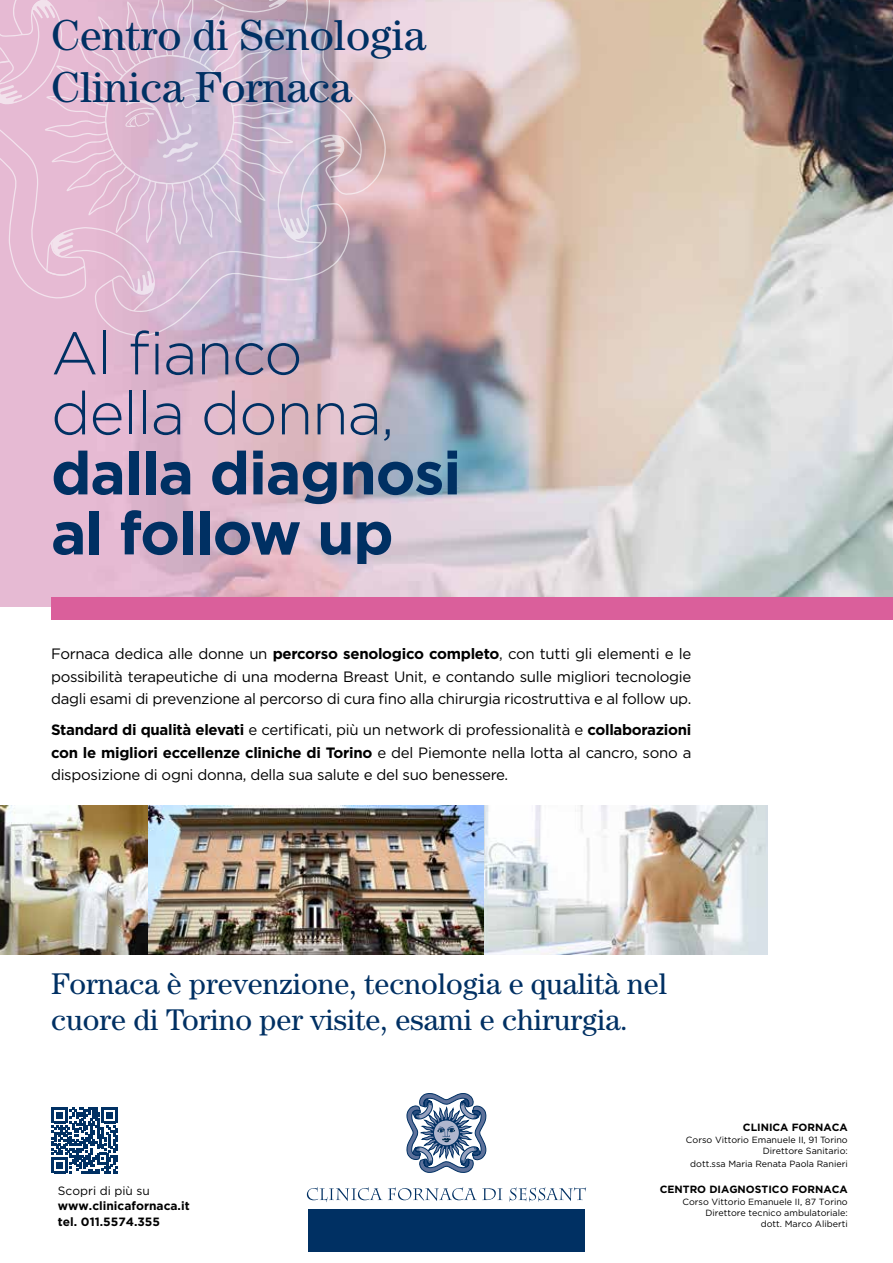
<style>
.page{position:relative;width:893px;height:1263px;background:#fff}
.page>*{position:absolute;margin:0;border:0;box-sizing:border-box;transform-origin:0 0}
.t1{font:700 60px/60px "Gotham";letter-spacing:-.02em;color:#003063}
.t2{font:300 60px/60px "Gotham";letter-spacing:-.02em;color:#003063}
.t3{font:43.5px/52.2px "Century Std";color:#003063}
.t4{font:30px/36px "Century Std";color:#003063}
.t5{font:15px/22.5px "Gotham";letter-spacing:-.02em;color:#000;text-align:justify}
.t6{font:700 12px/15.6px "Gotham";color:#000}
.t7{font:12px "Gotham";color:#000}
.t8{font:700 10.5px "Gotham";color:#000}
.t9{font:9px/11.2px "Gotham";color:#000;text-align:right}
.s1{font-weight:700}
</style>
<div class="page">
<img style="left:0;top:0;width:893px;height:606px">
<svg style="left:109px;top:389px;width:133px;height:38px;background:#e0b8cd"></svg>
<svg style="left:250px;top:300px;width:231px;height:127px;background:#baa3ad"></svg>
<svg style="left:0;top:294px;width:350px;height:43px;background:#d5b8ce"></svg>
<svg style="left:0;top:0;width:386px;height:294px;background:#d5b9ce"></svg>
<svg style="left:307px;top:1187px;width:75px;height:15px"></svg>
<svg style="left:388px;top:1187px;width:114px;height:14px"></svg>
<svg style="left:509px;top:1187px;width:77px;height:15px"></svg>
<svg style="left:407px;top:1093px;width:79px;height:80px"></svg>
<img style="left:483px;top:805px;width:285px;height:149px">
<svg style="left:52px;top:1107px;width:66px;height:66px"></svg>
<div style="left:308px;top:1209px;width:277px;height:42px;background:#003063"></div>
<div style="left:51px;top:597px;width:842px;height:23px;background:#da5f9b"></div>
<img style="left:0;top:805px;width:483px;height:149px">
<h2 class="t3" style="left:51px;top:8px;width:376px">Centro di Senologia<br>Clinica Fornaca</h2>
<h1 class="t2" style="left:51px;top:322px;width:345px">Al fianco della donna,</h1>
<h1 class="t1" style="left:51px;top:443px;width:412px">dalla diagnosi al follow up</h1>
<p class="t5" style="left:51px;top:642px;width:642px">Fornaca dedica alle donne un <span class="s1">percorso senologico completo</span>, con tutti gli elementi e le possibilità terapeutiche di una moderna Breast Unit, e contando sulle migliori tecnologie dagli esami di prevenzione al percorso di cura fino alla chirurgia ricostruttiva e al follow up.</p>
<p class="t5" style="left:51px;top:718px;width:642px"><span class="s1">Standard di qualità elevati</span> e certificati, più un network di professionalità e <span class="s1">collaborazioni con le migliori eccellenze cliniche di Torino</span> e del Piemonte nella lotta al cancro, sono a disposizione di ogni donna, della sua salute e del suo benessere.</p>
<h3 class="t4" style="left:51px;top:965px;width:617px">Fornaca è prevenzione, tecnologia e qualità nel cuore di Torino per visite, esami e chirurgia.</h3>
<p class="t7" style="left:58px;top:1183px;width:94px">Scopri di più su</p>
<p class="t6" style="left:58px;top:1198px;width:133px">www.clinicafornaca.it tel. 011.5574.355</p>
<p class="t8" style="left:743px;top:1120px;width:106px">CLINICA FORNACA</p>
<p class="t9" style="left:686px;top:1134px;width:163px">Corso Vittorio Emanuele II, 91 Torino<br>Direttore Sanitario:</p>
<p class="t9" style="left:690px;top:1157px;width:159px">dott.ssa Maria Renata Paola Ranieri</p>
<p class="t8" style="left:660px;top:1182px;width:189px">CENTRO DIAGNOSTICO FORNACA</p>
<p class="t9" style="left:682px;top:1196px;width:167px">Corso Vittorio Emanuele II, 87 Torino<br>Direttore tecnico ambulatoriale: dott. Marco Aliberti</p>
</div>
